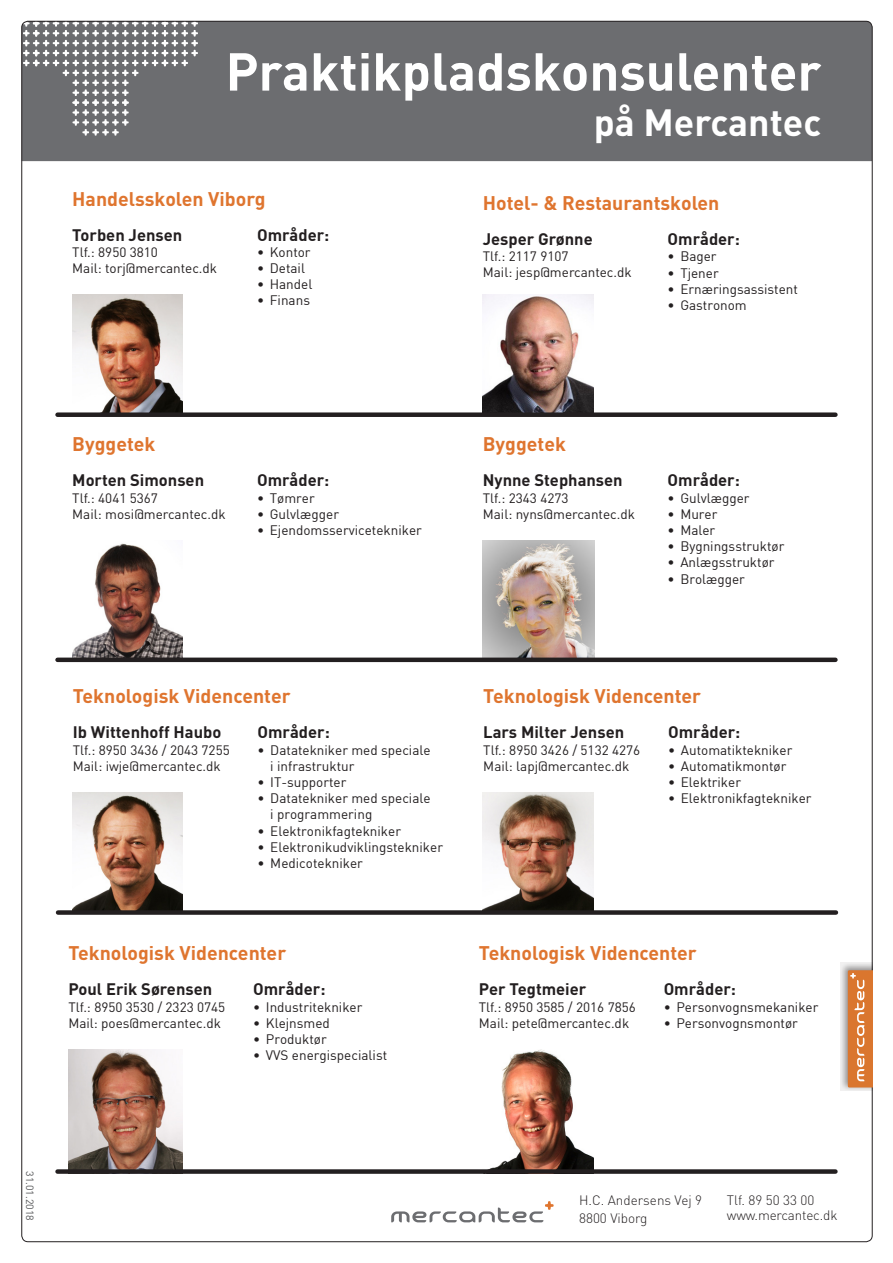
<style>
.page{position:relative;width:893px;height:1263px;background:#fff}
.page>*{position:absolute;margin:0;border:0;box-sizing:border-box;transform-origin:0 0}
.t1{font:700 52.5px "DIN";color:#fff}
.t2{font:700 37.5px "DIN";color:#fff}
.BT{font:700 19.5px "DIN";color:#df752f}
.BT-2{font:700 16.5px "DIN";color:#231f20}
.BT-3{font:16.5px "DIN Bold";color:#231f20}
.BT-4{font:13.5px "DIN";color:#231f20}
.BT-5{font:13.5px/16.2px "DIN";color:#231f20}
.Brød_tekst{font:300 13.5px "DIN";color:#231f20}
.Brød_tekst-2{font:10.5px "DIN";color:#57585a}
</style>
<div class="page">
<div style="left:24px;top:21px;width:848px;height:140px;background:#6c6d70"></div>
<svg style="left:21px;top:21px;width:177px;height:115px;background:#808183"></svg>
<img style="left:72px;top:294px;width:110px;height:118px">
<img style="left:483px;top:294px;width:110px;height:118px">
<img style="left:72px;top:543px;width:110px;height:114px">
<img style="left:483px;top:540px;width:112px;height:117px">
<div style="left:58px;top:412px;width:777px;height:5px;background:#231f20"></div>
<div style="left:58px;top:657px;width:777px;height:5px;background:#231f20"></div>
<img style="left:483px;top:792px;width:110px;height:118px">
<img style="left:73px;top:792px;width:109px;height:118px">
<div style="left:58px;top:910px;width:778px;height:5px;background:#231f20"></div>
<img style="left:68px;top:1049px;width:114px;height:120px">
<img style="left:489px;top:1049px;width:104px;height:120px">
<div style="left:58px;top:1169px;width:777px;height:5px;background:#231f20"></div>
<svg style="left:391px;top:1201px;width:163px;height:21px"></svg>
<svg style="left:840px;top:963px;width:32px;height:128px"></svg>
<svg style="left:848px;top:970px;width:24px;height:117px;background:#de8647"></svg>
<p class="t1" style="left:226px;top:37px;width:597px">Praktikpladskonsulenter</p>
<p class="t2" style="left:594px;top:98px;width:229px">på Mercantec</p>
<p class="BT" style="left:72px;top:186px;width:195px">Handelsskolen Viborg</p>
<p class="BT-2" style="left:72px;top:224px;width:112px">Torben Jensen</p>
<p class="BT-5" style="left:72px;top:243px;width:87px">Tlf.: 8950 3810</p>
<p class="BT-5" style="left:72px;top:260px;width:146px">Mail: torj@mercantec.dk</p>
<p class="BT-3" style="left:257px;top:224px;width:74px">Områder:</p>
<p class="BT-4" style="left:257px;top:243px;width:55px">• Kontor</p>
<p class="BT-4" style="left:257px;top:260px;width:50px">• Detail</p>
<p class="BT-4" style="left:257px;top:276px;width:57px">• Handel</p>
<p class="BT-4" style="left:257px;top:292px;width:54px">• Finans</p>
<p class="BT" style="left:483px;top:190px;width:238px">Hotel- &amp; Restaurantskolen</p>
<p class="BT-2" style="left:483px;top:228px;width:111px">Jesper Grønne</p>
<p class="BT-5" style="left:483px;top:248px;width:87px">Tlf.: 2117 9107</p>
<p class="BT-5" style="left:483px;top:264px;width:150px">Mail: jesp@mercantec.dk</p>
<p class="BT-3" style="left:668px;top:228px;width:74px">Områder:</p>
<p class="BT-4" style="left:668px;top:248px;width:51px">• Bager</p>
<p class="BT-4" style="left:668px;top:264px;width:53px">• Tjener</p>
<p class="BT-4" style="left:668px;top:280px;width:132px">• Ernæringsassistent</p>
<p class="BT-4" style="left:668px;top:297px;width:81px">• Gastronom</p>
<p class="BT" style="left:72px;top:432px;width:85px">Byggetek</p>
<p class="BT-2" style="left:72px;top:470px;width:133px">Morten Simonsen</p>
<p class="BT-5" style="left:72px;top:489px;width:87px">Tlf.: 4041 5367</p>
<p class="BT-5" style="left:72px;top:506px;width:155px">Mail: mosi@mercantec.dk</p>
<p class="BT-3" style="left:257px;top:470px;width:74px">Områder:</p>
<p class="BT-4" style="left:257px;top:489px;width:59px">• Tømrer</p>
<p class="BT-4" style="left:257px;top:506px;width:83px">• Gulvlægger</p>
<p class="BT-4" style="left:257px;top:522px;width:166px">• Ejendomsservicetekniker</p>
<p class="BT" style="left:483px;top:432px;width:85px">Byggetek</p>
<p class="BT-2" style="left:483px;top:470px;width:141px">Nynne Stephansen</p>
<p class="BT-5" style="left:483px;top:489px;width:87px">Tlf.: 2343 4273</p>
<p class="BT-5" style="left:483px;top:506px;width:154px">Mail: nyns@mercantec.dk</p>
<p class="BT-3" style="left:668px;top:470px;width:74px">Områder:</p>
<p class="BT-4" style="left:668px;top:489px;width:83px">• Gulvlægger</p>
<p class="BT-4" style="left:668px;top:506px;width:51px">• Murer</p>
<p class="BT-4" style="left:668px;top:522px;width:49px">• Maler</p>
<p class="BT-4" style="left:668px;top:538px;width:118px">• Bygningsstruktør</p>
<p class="BT-4" style="left:668px;top:554px;width:108px">• Anlægsstruktør</p>
<p class="BT-4" style="left:668px;top:570px;width:79px">• Brolægger</p>
<p class="BT" style="left:73px;top:684px;width:219px">Teknologisk Videncenter</p>
<p class="BT-2" style="left:73px;top:722px;width:150px">Ib Wittenhoff Haubo</p>
<p class="BT-5" style="left:73px;top:741px;width:158px">Tlf.: 8950 3436 / 2043 7255</p>
<p class="BT-5" style="left:73px;top:757px;width:150px">Mail: iwje@mercantec.dk</p>
<p class="BT-3" style="left:258px;top:722px;width:74px">Områder:</p>
<p class="BT-4" style="left:258px;top:741px;width:175px">• Datatekniker med speciale</p>
<p class="BT-4" style="left:270px;top:757px;width:86px">i infrastruktur</p>
<p class="BT-4" style="left:258px;top:774px;width:90px">• IT-supporter</p>
<p class="BT-4" style="left:258px;top:790px;width:175px">• Datatekniker med speciale</p>
<p class="BT-4" style="left:270px;top:806px;width:103px">i programmering</p>
<p class="BT-4" style="left:258px;top:822px;width:145px">• Elektronikfagtekniker</p>
<p class="BT-4" style="left:258px;top:838px;width:187px">• Elektronikudviklingstekniker</p>
<p class="BT-4" style="left:258px;top:855px;width:107px">• Medicotekniker</p>
<p class="BT" style="left:68px;top:940px;width:219px">Teknologisk Videncenter</p>
<p class="BT-2" style="left:68px;top:978px;width:145px">Poul Erik Sørensen</p>
<p class="BT-5" style="left:68px;top:998px;width:158px">Tlf.: 8950 3530 / 2323 0745</p>
<p class="BT-5" style="left:68px;top:1014px;width:154px">Mail: poes@mercantec.dk</p>
<p class="BT-3" style="left:253px;top:979px;width:74px">Områder:</p>
<p class="BT-4" style="left:253px;top:998px;width:111px">• Industritekniker</p>
<p class="BT-4" style="left:253px;top:1014px;width:78px">• Klejnsmed</p>
<p class="BT-4" style="left:253px;top:1031px;width:75px">• Produktør</p>
<p class="BT-4" style="left:253px;top:1047px;width:136px">• VVS energispecialist</p>
<p class="BT" style="left:483px;top:684px;width:219px">Teknologisk Videncenter</p>
<p class="BT-2" style="left:483px;top:722px;width:142px">Lars Milter Jensen</p>
<p class="BT-5" style="left:483px;top:741px;width:158px">Tlf.: 8950 3426 / 5132 4276</p>
<p class="BT-5" style="left:483px;top:757px;width:148px">Mail: lapj@mercantec.dk</p>
<p class="BT-3" style="left:668px;top:722px;width:74px">Områder:</p>
<p class="BT-4" style="left:668px;top:741px;width:126px">• Automatiktekniker</p>
<p class="BT-4" style="left:668px;top:757px;width:120px">• Automatikmontør</p>
<p class="BT-4" style="left:668px;top:774px;width:74px">• Elektriker</p>
<p class="BT-4" style="left:668px;top:790px;width:145px">• Elektronikfagtekniker</p>
<p class="BT" style="left:479px;top:940px;width:219px">Teknologisk Videncenter</p>
<p class="BT-2" style="left:479px;top:978px;width:109px">Per Tegtmeier</p>
<p class="BT-5" style="left:479px;top:998px;width:158px">Tlf.: 8950 3585 / 2016 7856<br>Mail: pete@mercantec.dk</p>
<p class="BT-3" style="left:664px;top:979px;width:74px">Områder:</p>
<p class="BT-4" style="left:664px;top:998px;width:156px">• Personvognsmekaniker</p>
<p class="BT-4" style="left:664px;top:1014px;width:136px">• Personvognsmontør</p>
<p class="Brød_tekst-2" style="left:37px;top:1171px;width:51px;rotate:90deg">31.01.2018</p>
<p class="Brød_tekst" style="left:579px;top:1191px;width:124px">H.C. Andersens Vej 9</p>
<p class="Brød_tekst" style="left:579px;top:1209px;width:70px">8800 Viborg</p>
<p class="Brød_tekst" style="left:727px;top:1191px;width:89px">Tlf. 89 50 33 00</p>
<p class="Brød_tekst" style="left:727px;top:1206px;width:112px">www.mercantec.dk</p>
</div>
